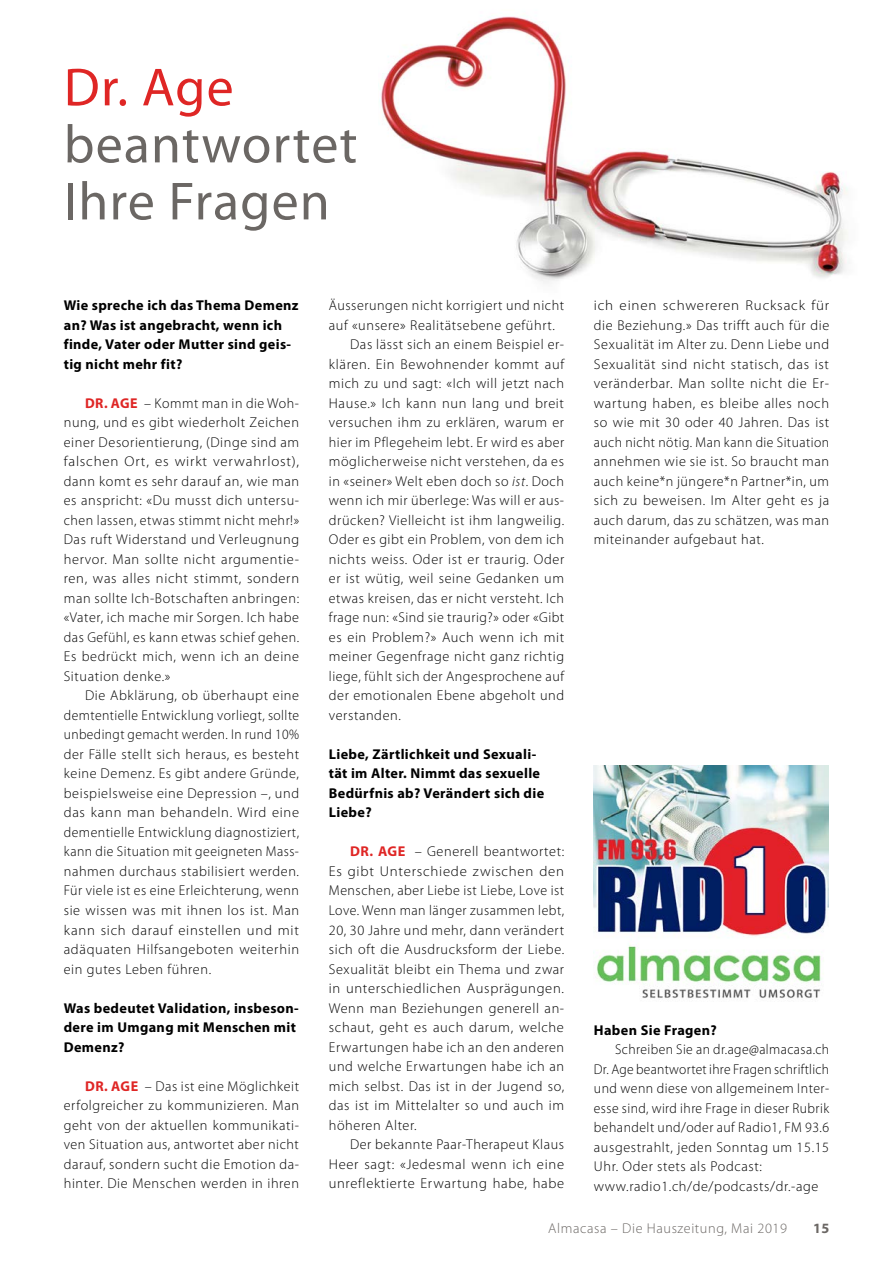
<style>
.page{position:relative;width:893px;height:1263px;background:#fff}
.page>*{position:absolute;margin:0;border:0;box-sizing:border-box;transform-origin:0 0}
.t1{font:54px/57px "Myriad Pro";letter-spacing:.02em;color:#6b6764}
.t2{font:54px "Myriad Pro";color:#df2625}
.t3{font:300 14.25px/19.5px "Myriad Pro";letter-spacing:.04em;color:#000;text-align:justify}
.t4{font:300 14.25px/19.5px "Myriad Pro";letter-spacing:.04em;color:#000;text-align:justify;scale:1.05 1}
.t5{font:700 14.25px/19.5px "Myriad Pro";letter-spacing:.025em;color:#000}
.t6{font:300 14.25px/19.5px "Myriad Pro";letter-spacing:.04em;color:#000;scale:.95 1}
.t7{font:300 14.25px "Myriad Pro";letter-spacing:.04em;color:#6b6764}
.t8{font:700 14.25px "Myriad Pro";color:#6b6764}
.s1{font-weight:700;color:#df2625}
.s2{font-style:italic}
</style>
<div class="page">
<img style="left:379px;top:16px;width:469px;height:267px">
<img style="left:593px;top:765px;width:236px;height:234px">
<h1 class="t2" style="left:64px;top:54px;width:171px">Dr. Age</h1>
<h1 class="t1" style="left:64px;top:115px;width:295px">beantwortet<br>Ihre Fragen</h1>
<p class="t5" style="left:64px;top:295px;width:236px">Wie spreche ich das Thema Demenz an? Was ist angebracht, wenn ich finde, Vater oder Mutter sind geis&shy;tig nicht mehr fit?</p>
<p class="t3" style="left:64px;top:393px;width:237px;text-indent:21px"><span class="s1">DR. AGE</span> – Kommt man in die Woh&shy;nung, und es gibt wiederholt Zeichen einer Desorientierung, (Dinge sind am falschen Ort, es wirkt verwahrlost), dann komt es sehr darauf an, wie man es anspricht: «Du musst dich untersu&shy;chen lassen, etwas stimmt nicht mehr!» Das ruft Widerstand und Verleugnung hervor. Man sollte nicht argumentie&shy;ren, was alles nicht stimmt, sondern man sollte Ich-Botschaften anbringen: «Vater, ich mache mir Sorgen. Ich habe das Gefühl, es kann etwas schief gehen.<br>Es bedrückt mich, wenn ich an deine Situation denke.»</p>
<p class="t3" style="left:64px;top:686px;width:237px;text-indent:21px">Die Abklärung, ob überhaupt eine demtentielle Entwicklung vorliegt, sollte unbedingt gemacht werden. In rund 10% der Fälle stellt sich heraus, es besteht keine Demenz. Es gibt andere Gründe, beispielsweise eine Depression –, und das kann man behandeln. Wird eine dementielle Entwicklung diagnostiziert, kann die Situation mit geeigneten Mass&shy;nahmen durchaus stabilisiert werden.<br>Für viele ist es eine Erleichterung, wenn sie wissen was mit ihnen los ist. Man kann sich darauf einstellen und mit adäquaten Hilfsangeboten weiterhin ein gutes Leben führen.</p>
<p class="t5" style="left:64px;top:997px;width:236px">Was bedeutet Validation, insbeson&shy;dere im Umgang mit Menschen mit<br>Demenz?</p>
<p class="t3" style="left:64px;top:1076px;width:237px;text-indent:21px"><span class="s1">DR. AGE</span> – Das ist eine Möglichkeit erfolgreicher zu kommunizieren. Man geht von der aktuellen kommunikati&shy;ven Situation aus, antwortet aber nicht darauf, sondern sucht die Emotion da&shy;hinter. Die Menschen werden in ihren</p>
<p class="t3" style="left:329px;top:296px;width:237px">Äusserungen nicht korrigiert und nicht</p>
<p class="t3" style="left:329px;top:315px;width:228px">auf «unsere» Realitätsebene geführt.</p>
<p class="t3" style="left:350px;top:335px;width:216px">Das lässt sich an einem Beispiel er-</p>
<p class="t3" style="left:329px;top:354px;width:237px">klären. Ein Bewohnender kommt auf</p>
<p class="t3" style="left:329px;top:374px;width:237px">mich zu und sagt: «Ich will jetzt nach</p>
<p class="t3" style="left:329px;top:393px;width:237px">Hause.» Ich kann nun lang und breit</p>
<p class="t3" style="left:329px;top:413px;width:237px">versuchen ihm zu erklären, warum er</p>
<p class="t3" style="left:329px;top:432px;width:237px">hier im Pflegeheim lebt. Er wird es aber</p>
<p class="t3" style="left:329px;top:452px;width:237px">möglicherweise nicht verstehen, da es</p>
<p class="t3" style="left:329px;top:471px;width:237px">in «seiner» Welt eben doch so <span class="s2">ist</span>. Doch</p>
<p class="t3" style="left:329px;top:491px;width:237px">wenn ich mir überlege: Was will er aus-</p>
<p class="t3" style="left:329px;top:510px;width:237px">drücken? Vielleicht ist ihm langweilig.</p>
<p class="t3" style="left:329px;top:530px;width:237px">Oder es gibt ein Problem, von dem ich</p>
<p class="t3" style="left:329px;top:549px;width:237px">nichts weiss. Oder ist er traurig. Oder</p>
<p class="t3" style="left:329px;top:569px;width:237px">er ist wütig, weil seine Gedanken um</p>
<p class="t3" style="left:329px;top:588px;width:237px">etwas kreisen, das er nicht versteht. Ich</p>
<p class="t3" style="left:329px;top:608px;width:237px">frage nun: «Sind sie traurig?» oder «Gibt</p>
<p class="t3" style="left:329px;top:627px;width:237px">es ein Problem?» Auch wenn ich mit</p>
<p class="t3" style="left:329px;top:647px;width:237px">meiner Gegenfrage nicht ganz richtig</p>
<p class="t3" style="left:329px;top:666px;width:237px">liege, fühlt sich der Angesprochene auf</p>
<p class="t3" style="left:329px;top:686px;width:237px">der emotionalen Ebene abgeholt und</p>
<p class="t3" style="left:329px;top:705px;width:74px">verstanden.</p>
<p class="t5" style="left:329px;top:744px;width:217px">Liebe, Zärtlichkeit und Sexuali&shy;tät im Alter. Nimmt das sexuelle<br>Bedürfnis ab? Verändert sich die<br>Liebe?</p>
<p class="t3" style="left:329px;top:842px;width:237px;text-indent:21px"><span class="s1">DR. AGE</span> – Generell beantwortet:<br>Es gibt Unterschiede zwischen den Menschen, aber Liebe ist Liebe, Love ist Love. Wenn man länger zusammen lebt, 20, 30 Jahre und mehr, dann verändert sich oft die Ausdrucksform der Liebe.<br>Sexualität bleibt ein Thema und zwar in unterschiedlichen Ausprägungen.<br>Wenn man Beziehungen generell an&shy;schaut, geht es auch darum, welche Erwartungen habe ich an den anderen und welche Erwartungen habe ich an mich selbst. Das ist in der Jugend so, das ist im Mittelalter so und auch im höheren Alter.</p>
<p class="t3" style="left:329px;top:1134px;width:237px;text-indent:21px">Der bekannte Paar-Therapeut Klaus Heer sagt: «Jedesmal wenn ich eine unreflektierte Erwartung habe, habe</p>
<p class="t4" style="left:594px;top:296px;width:226px">ich einen schwereren Rucksack für die Beziehung.» Das trifft auch für die Sexualität im Alter zu. Denn Liebe und Sexualität sind nicht statisch, das ist veränderbar. Man sollte nicht die Er&shy;wartung haben, es bleibe alles noch so wie mit 30 oder 40 Jahren. Das ist auch nicht nötig. Man kann die Situation annehmen wie sie ist. So braucht man auch keine*n jüngere*n Partner*in, um sich zu beweisen. Im Alter geht es ja auch darum, das zu schätzen, was man miteinander aufgebaut hat.</p>
<p class="t5" style="left:594px;top:1020px;width:124px">Haben Sie Fragen?</p>
<p class="t6" style="left:594px;top:1039px;width:249px;text-indent:21px">Schreiben Sie an dr.age@almacasa.ch Dr. Age beantwortet ihre Fragen schriftlich und wenn diese von allgemeinem Inter&shy;esse sind, wird ihre Frage in dieser Rubrik behandelt und/oder auf Radio1, FM 93.6 ausgestrahlt, jeden Sonntag um 15.15<br>Uhr. Oder stets als Podcast: www.radio1.ch/de/podcasts/dr.-age</p>
<p class="t7" style="left:548px;top:1219px;width:240px">Almacasa – Die Hauszeitung, Mai 2019</p>
<p class="t8" style="left:813px;top:1219px;width:18px">15</p>
</div>
